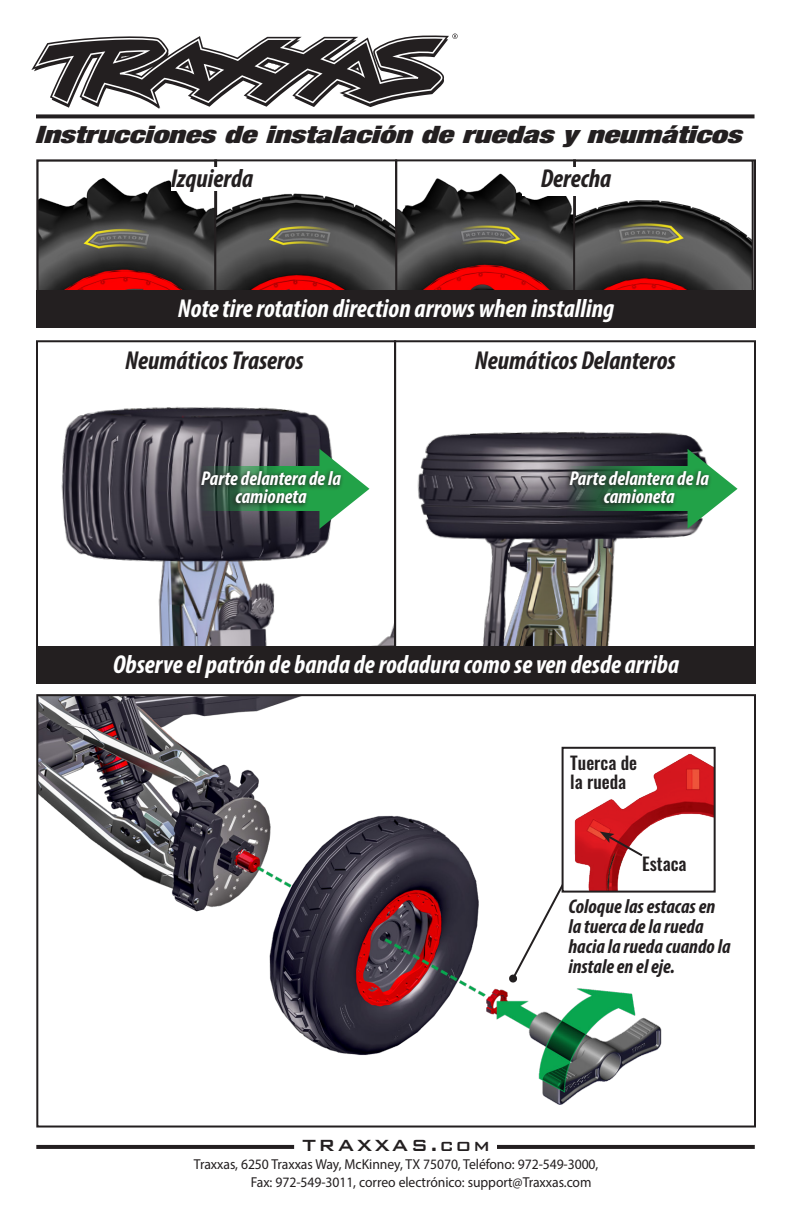
<style>
.page{position:relative;width:792px;height:1224px;background:#fff}
.page>*{position:absolute;margin:0;border:0;box-sizing:border-box;transform-origin:0 0}
.t1{font:italic 700 condensed 26px "Myriad Pro";color:#fff}
.t2{font:italic 700 condensed 26px "Myriad Pro";color:#231f20}
.t3{font:italic 900 condensed 24px "Helvetica Neue LT Std";color:#231f20;scale:1.33 1}
.t4{font:500 21.6px "Bank Gothic BT";letter-spacing:.1em;color:#231f20}
.t5{font:italic 700 condensed 20px/20px "Myriad Pro";color:#231f20}
.t6{font:italic 700 condensed 20px/18px "Myriad Pro";color:#fff;text-align:center}
.t7{font:500 17.8px/19.8px "Oswald";color:#231f20}
.t8{font:14.4px/18px "Myriad Pro";letter-spacing:-.005em;color:#231f20;scale:.95 1}
</style>
<div class="page">
<svg style="left:31px;top:34px;width:427px;height:75px"></svg>
<svg style="left:36px;top:114px;width:719px;height:4px;background:#3a3637"></svg>
<svg style="left:497px;top:1145px;width:258px;height:4px"></svg>
<svg style="left:36px;top:1145px;width:258px;height:4px"></svg>
<img style="left:39px;top:697px;width:677px;height:408px">
<div style="left:36px;top:694px;width:720px;height:434px;border:2px solid #231f20"></div>
<img style="left:40px;top:178px;width:173px;height:112px">
<div style="left:36px;top:159px;width:181px;height:138px;border:2px solid #231f20"></div>
<img style="left:398px;top:173px;width:175px;height:117px">
<div style="left:395px;top:159px;width:181px;height:138px;border:2px solid #231f20"></div>
<img style="left:217px;top:191px;width:177px;height:99px">
<div style="left:214px;top:159px;width:183px;height:138px;border:2px solid #231f20"></div>
<svg style="left:576px;top:162px;width:177px;height:128px"></svg>
<div style="left:573px;top:159px;width:183px;height:138px;border:2px solid #231f20"></div>
<div style="left:171px;top:167px;width:90px;height:24px;background:#fff"></div>
<div style="left:522px;top:167px;width:108px;height:29px;background:#fff"></div>
<img style="left:571px;top:750px;width:142px;height:140px">
<div style="left:562px;top:747px;width:154px;height:146px;border:2px solid #231f20"></div>
<div style="left:36px;top:290px;width:720px;height:37px;background:#231f20"></div>
<svg style="left:509px;top:769px;width:136px;height:214px"></svg>
<img style="left:39px;top:406px;width:354px;height:241px">
<img style="left:397px;top:431px;width:356px;height:216px">
<div style="left:394px;top:340px;width:362px;height:344px;border:2px solid #231f20"></div>
<svg style="left:198px;top:466px;width:121px;height:44px"></svg>
<svg style="left:319px;top:449px;width:50px;height:80px"></svg>
<svg style="left:196px;top:468px;width:148px;height:41px;background:#2c6e41"></svg>
<div style="left:36px;top:647px;width:720px;height:37px;background:#231f20"></div>
<svg style="left:566px;top:466px;width:122px;height:44px"></svg>
<svg style="left:688px;top:449px;width:50px;height:80px"></svg>
<svg style="left:564px;top:468px;width:148px;height:41px;background:#28693d"></svg>
<p class="t3" style="left:35px;top:119px;width:533px">Instrucciones de instalación de ruedas y neumáticos</p>
<p class="t2" style="left:171px;top:162px;width:84px">Izquierda</p>
<p class="t2" style="left:541px;top:162px;width:72px">Derecha</p>
<p class="t1" style="left:178px;top:292px;width:438px">Note tire rotation direction arrows when installing</p>
<p class="t2" style="left:125px;top:344px;width:180px">Neumáticos Traseros</p>
<p class="t2" style="left:475px;top:344px;width:202px">Neumáticos Delanteros</p>
<p class="t6" style="left:201px;top:469px;width:141px">Parte delantera de la camioneta</p>
<p class="t6" style="left:569px;top:469px;width:141px">Parte delantera de la camioneta</p>
<p class="t1" style="left:113px;top:648px;width:568px">Observe el patrón de banda de rodadura como se ven desde arriba</p>
<p class="t7" style="left:570px;top:754px;width:68px">Tuerca de la rueda</p>
<p class="t7" style="left:642px;top:855px;width:46px">Estaca</p>
<p class="t5" style="left:568px;top:896px;width:164px">Coloque las estacas en la tuerca de la rueda hacia la rueda cuando la instale en el eje.</p>
<p class="t4" style="left:303px;top:1133px;width:189px">TRAXXAS.com</p>
<p class="t8" style="left:251px;top:1155px;width:367px;text-indent:-57px">Traxxas, 6250 Traxxas Way, McKinney, TX 75070, Teléfono: 972-549-3000,<br>Fax: 972-549-3011, correo electrónico: support@Traxxas.com</p>
</div>
